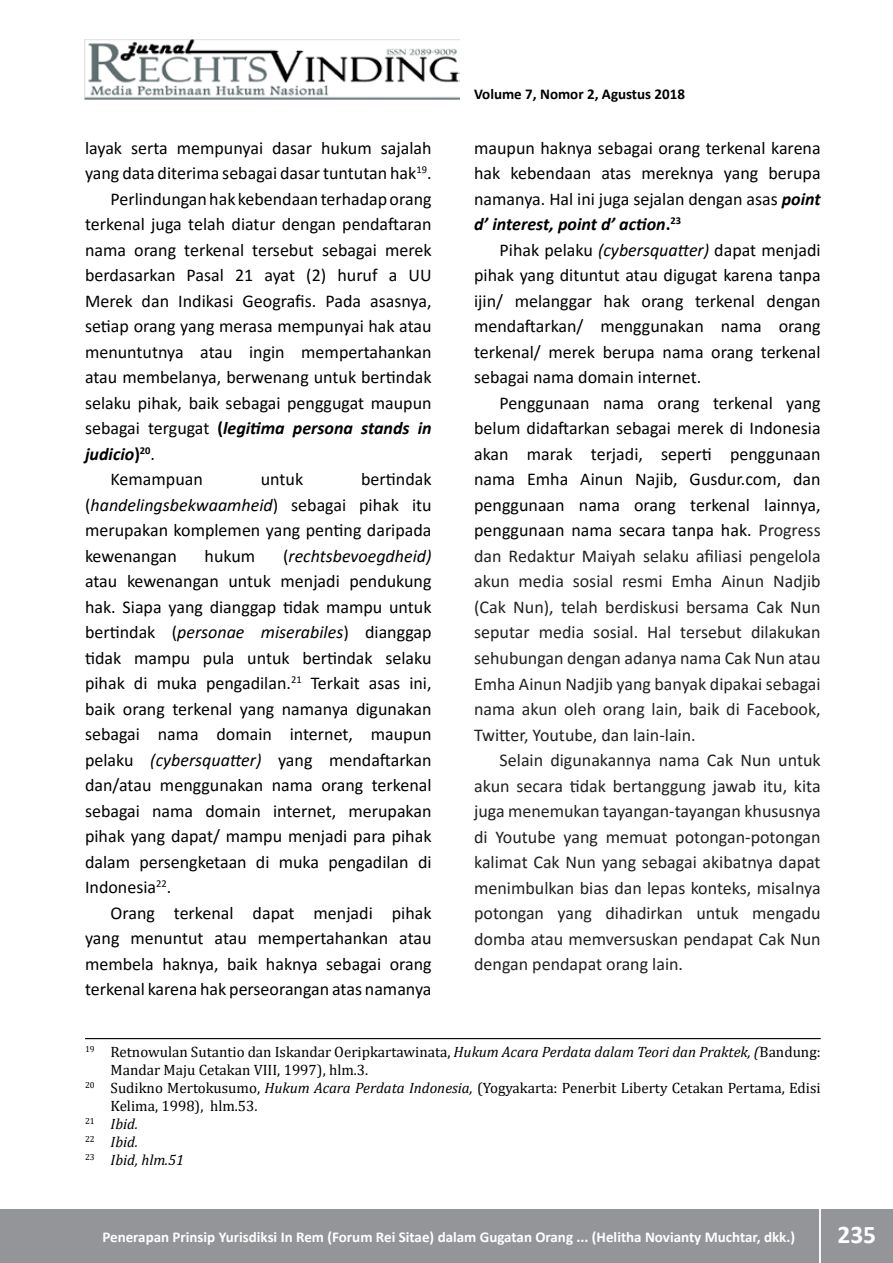
<style>
.page{position:relative;width:893px;height:1263px;background:#fff}
.page>*{position:absolute;margin:0;border:0;box-sizing:border-box;transform-origin:0 0}
.t1{font:700 25.5px "Calibri";color:#fff}
.t2{font:18px/25.5px "Calibri";color:#000;text-align:justify}
.t3{font:18px/25.5px "Calibri";color:#212121;text-align:justify}
.t4{font:italic 700 18px "Calibri";color:#000}
.t5{font:15px "Cambria";color:#000}
.t6{font:700 15px "Calibri";color:#fff}
.t7{font:italic 15px "Cambria";color:#000}
.t8{font:700 15px "Calibri";color:#000}
.s1{font-weight:400;font-style:normal}
.s2{font-style:normal}
.s3{font-style:italic}
.s4{font-weight:700;font-style:italic}
.s5{font-weight:700}
.s6{color:#000}
</style>
<div class="page">
<div style="left:0;top:1209px;width:893px;height:54px;background:#939598"></div>
<hr style="left:819px;top:1206px;width:2px;height:57px;background:#fff">
<img style="left:85px;top:39px;width:375px;height:60px">
<hr style="left:85px;top:1038px;width:736px;height:1px;background:#000">
<p class="t2" style="left:85px;top:135px;width:348px">layak serta mempunyai dasar hukum sajalah</p>
<p class="t2" style="left:85px;top:160px;width:348px">yang data diterima sebagai dasar tuntutan hak<sup>19</sup>.</p>
<p class="t2" style="left:111px;top:186px;width:323px">Perlindungan hak kebendaan terhadap orang</p>
<p class="t2" style="left:85px;top:211px;width:348px">terkenal juga telah diatur dengan pendaftaran</p>
<p class="t2" style="left:85px;top:237px;width:348px">nama orang terkenal tersebut sebagai merek</p>
<p class="t2" style="left:85px;top:262px;width:348px">berdasarkan Pasal 21 ayat (2) huruf a UU</p>
<p class="t2" style="left:85px;top:288px;width:348px">Merek dan Indikasi Geografis. Pada asasnya,</p>
<p class="t2" style="left:85px;top:313px;width:348px">setiap orang yang merasa mempunyai hak atau</p>
<p class="t2" style="left:85px;top:339px;width:348px">menuntutnya atau ingin mempertahankan</p>
<p class="t2" style="left:85px;top:364px;width:348px">atau membelanya, berwenang untuk bertindak</p>
<p class="t2" style="left:85px;top:390px;width:348px">selaku pihak, baik sebagai penggugat maupun</p>
<p class="t4" style="left:85px;top:416px;width:348px"><span class="s1">sebagai tergugat</span> <span class="s2">(</span>legitima persona stands in</p>
<p class="t4" style="left:85px;top:441px;width:72px">judicio<span class="s2">)</span><sup>20</sup><span class="s1">.</span></p>
<p class="t2" style="left:111px;top:466px;width:94px">Kemampuan</p>
<p class="t2" style="left:261px;top:466px;width:44px">untuk</p>
<p class="t2" style="left:85px;top:466px;width:348px;text-indent:276px">bertindak (<span class="s3">handelingsbekwaamheid</span>) sebagai pihak itu merupakan komplemen yang penting daripada kewenangan</p>
<p class="t2" style="left:85px;top:543px;width:348px;text-indent:198px">(<span class="s3">rechtsbevoegdheid) </span>atau kewenangan untuk menjadi pendukung hak. Siapa yang dianggap tidak mampu untuk bertindak (<span class="s3">personae miserabiles</span>) dianggap tidak mampu pula untuk bertindak selaku pihak di muka pengadilan.<sup>21</sup> Terkait asas ini, baik orang terkenal yang namanya digunakan sebagai nama domain internet, maupun pelaku <span class="s3">(cybersquatter)</span> yang mendaftarkan dan/atau menggunakan nama orang terkenal sebagai nama domain internet, merupakan pihak yang dapat/ mampu menjadi para pihak dalam persengketaan di muka pengadilan di Indonesia<sup>22</sup>.</p>
<p class="t2" style="left:85px;top:900px;width:348px;text-indent:26px">Orang terkenal dapat menjadi pihak yang menuntut atau mempertahankan atau membela haknya, baik haknya sebagai orang terkenal karena hak perseorangan atas namanya</p>
<p class="t2" style="left:205px;top:543px;width:52px">hukum</p>
<p class="t8" style="left:474px;top:84px;width:212px">Volume 7, Nomor 2, Agustus 2018</p>
<p class="t2" style="left:474px;top:135px;width:348px">maupun haknya sebagai orang terkenal karena hak kebendaan atas mereknya yang berupa namanya. Hal ini juga sejalan dengan asas <span class="s4">point d’ interest, point d’ action</span><span class="s5">.</span><sup>23</sup></p>
<p class="t2" style="left:474px;top:237px;width:348px;text-indent:26px">Pihak pelaku <span class="s3">(cybersquatter)</span> dapat menjadi pihak yang dituntut atau digugat karena tanpa ijin/ melanggar hak orang terkenal dengan mendaftarkan/ menggunakan nama orang terkenal/ merek berupa nama orang terkenal sebagai nama domain internet.</p>
<p class="t3" style="left:474px;top:390px;width:348px;text-indent:26px"><span class="s6">Penggunaan nama orang terkenal yang belum didaftarkan sebagai merek di Indonesia akan marak terjadi, seperti penggunaan nama Emha Ainun Najib, Gusdur.com, dan penggunaan nama orang terkenal lainnya, penggunaan nama secara tanpa hak.</span> Progress dan Redaktur Maiyah selaku afiliasi pengelola akun media sosial resmi Emha Ainun Nadjib (Cak Nun), telah berdiskusi bersama Cak Nun seputar media sosial. Hal tersebut dilakukan sehubungan dengan adanya nama Cak Nun atau Emha Ainun Nadjib yang banyak dipakai sebagai nama akun oleh orang lain, baik di Facebook, Twitter, Youtube, dan lain-lain.</p>
<p class="t3" style="left:474px;top:747px;width:348px;text-indent:26px">Selain digunakannya nama Cak Nun untuk akun secara tidak bertanggung jawab itu, kita juga menemukan tayangan-tayangan khususnya di Youtube yang memuat potongan-potongan kalimat Cak Nun yang sebagai akibatnya dapat menimbulkan bias dan lepas konteks, misalnya potongan yang dihadirkan untuk mengadu domba atau memversuskan pendapat Cak Nun dengan pendapat orang lain.</p>
<p class="t5" style="left:85px;top:1043px;width:737px"><sup>19</sup> Retnowulan Sutantio dan Iskandar Oeripkartawinata, <span class="s3">Hukum Acara Perdata dalam Teori dan Praktek, (</span>Bandung:</p>
<p class="t5" style="left:111px;top:1061px;width:259px">Mandar Maju Cetakan VIII, 1997), hlm.3.</p>
<p class="t5" style="left:85px;top:1079px;width:737px"><sup>20</sup> Sudikno Mertokusumo, <span class="s3">Hukum Acara Perdata Indonesia,</span> (Yogyakarta: Penerbit Liberty Cetakan Pertama, Edisi</p>
<p class="t5" style="left:111px;top:1097px;width:149px">Kelima, 1998), hlm.53.</p>
<p class="t7" style="left:85px;top:1113px;width:55px"><sup>21</sup> Ibid.</p>
<p class="t7" style="left:85px;top:1131px;width:55px"><sup>22</sup> Ibid.</p>
<p class="t7" style="left:85px;top:1149px;width:101px"><sup>23</sup> Ibid, hlm.51</p>
<p class="t6" style="left:102px;top:1227px;width:694px">Penerapan Prinsip Yurisdiksi In Rem (Forum Rei Sitae) dalam Gugatan Orang ... (Helitha Novianty Muchtar, dkk.)</p>
<h1 class="t1" style="left:837px;top:1216px;width:40px">235</h1>
</div>
